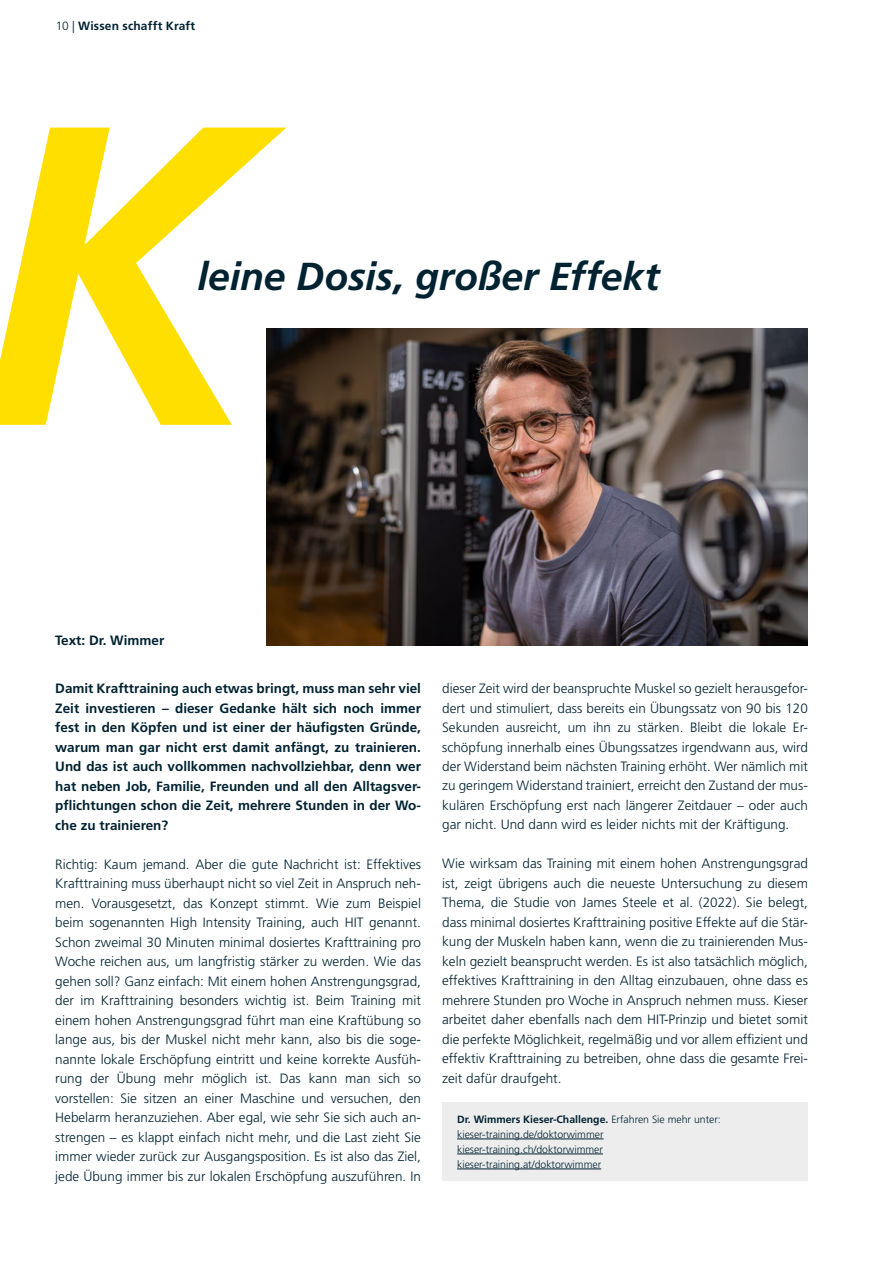
<style>
.page{position:relative;width:893px;height:1263px;background:#fff}
.page>*{position:absolute;margin:0;border:0;box-sizing:border-box;transform-origin:0 0}
.t1{font:italic 700 425.85px "Frutiger LT Std";color:#ffdf00}
.t2{font:italic 700 39px "Frutiger LT Std";letter-spacing:-.005em;color:#002231}
.t3{font:300 13.5px/19.5px "Frutiger LT Std";color:#002231;text-align:justify}
.t4{font:700 13.5px/19.5px "Frutiger LT Std";color:#002231;text-align:justify}
.t5{font:700 12px "Frutiger LT Std";letter-spacing:.015em;color:#002231}
.t6{font:300 10.5px/15px "Frutiger LT Std";color:#002231}
.s1{font-weight:300}
.s2{font-weight:700}
</style>
<div class="page">
<div style="left:442px;top:1103px;width:366px;height:78px;background:#ededed"></div>
<img style="left:267px;top:328px;width:541px;height:317px">
<hr style="left:457px;top:1139px;width:147px;height:1px;background:#002231">
<hr style="left:457px;top:1154px;width:146px;height:1px;background:#002231">
<hr style="left:457px;top:1169px;width:144px;height:1px;background:#002231">
<p class="t5" style="left:56px;top:18px;width:141px"><span class="s1">10 |</span> Wissen schafft Kraft</p>
<h1 class="t1" style="left:-27px;top:27px;width:286px">K</h1>
<h2 class="t2" style="left:198px;top:253px;width:464px">leine Dosis, großer Effekt</h2>
<p class="t4" style="left:55px;top:631px;width:111px">Text: Dr. Wimmer</p>
<p class="t4" style="left:55px;top:679px;width:367px">Damit Krafttraining auch etwas bringt, muss man sehr viel Zeit investieren – dieser Gedanke hält sich noch immer fest in den Köpfen und ist einer der häufigsten Gründe, warum man gar nicht erst damit anfängt, zu trainieren.<br>Und das ist auch vollkommen nachvollziehbar, denn wer hat neben Job, Familie, Freunden und all den Alltagsver&shy;pflichtungen schon die Zeit, mehrere Stunden in der Wo&shy;che zu trainieren?</p>
<p class="t3" style="left:55px;top:854px;width:367px">Richtig: Kaum jemand. Aber die gute Nachricht ist: Effektives Krafttraining muss überhaupt nicht so viel Zeit in Anspruch neh&shy;men. Vorausgesetzt, das Konzept stimmt. Wie zum Beispiel beim sogenannten High Intensity Training, auch HIT genannt.<br>Schon zweimal 30 Minuten minimal dosiertes Krafttraining pro Woche reichen aus, um langfristig stärker zu werden. Wie das gehen soll? Ganz einfach: Mit einem hohen Anstrengungsgrad, der im Krafttraining besonders wichtig ist. Beim Training mit einem hohen Anstrengungsgrad führt man eine Kraftübung so lange aus, bis der Muskel nicht mehr kann, also bis die soge&shy;nannte lokale Erschöpfung eintritt und keine korrekte Ausfüh&shy;rung der Übung mehr möglich ist. Das kann man sich so vorstellen: Sie sitzen an einer Maschine und versuchen, den Hebelarm heranzuziehen. Aber egal, wie sehr Sie sich auch an&shy;strengen – es klappt einfach nicht mehr, und die Last zieht Sie immer wieder zurück zur Ausgangsposition. Es ist also das Ziel, jede Übung immer bis zur lokalen Erschöpfung auszuführen. In</p>
<p class="t3" style="left:442px;top:679px;width:367px">dieser Zeit wird der beanspruchte Muskel so gezielt herausgefor&shy;dert und stimuliert, dass bereits ein Übungssatz von 90 bis 120<br>Sekunden ausreicht, um ihn zu stärken. Bleibt die lokale Er&shy;schöpfung innerhalb eines Übungssatzes irgendwann aus, wird der Widerstand beim nächsten Training erhöht. Wer nämlich mit zu geringem Widerstand trainiert, erreicht den Zustand der mus&shy;kulären Erschöpfung erst nach längerer Zeitdauer – oder auch gar nicht. Und dann wird es leider nichts mit der Kräftigung.</p>
<p class="t3" style="left:442px;top:854px;width:367px">Wie wirksam das Training mit einem hohen Anstrengungsgrad ist, zeigt übrigens auch die neueste Untersuchung zu diesem Thema, die Studie von James Steele et al. (2022). Sie belegt, dass minimal dosiertes Krafttraining positive Effekte auf die Stär&shy;kung der Muskeln haben kann, wenn die zu trainierenden Mus&shy;keln gezielt beansprucht werden. Es ist also tatsächlich möglich, effektives Krafttraining in den Alltag einzubauen, ohne dass es mehrere Stunden pro Woche in Anspruch nehmen muss. Kieser arbeitet daher ebenfalls nach dem HIT-Prinzip und bietet somit die perfekte Möglichkeit, regelmäßig und vor allem effizient und effektiv Krafttraining zu betreiben, ohne dass die gesamte Frei&shy;zeit dafür draufgeht.</p>
<p class="t6" style="left:457px;top:1112px;width:265px"><span class="s2">Dr. Wimmers Kieser-Challenge.</span> Erfahren Sie mehr unter: kieser-training.de/doktorwimmer kieser-training.ch/doktorwimmer kieser-training.at/doktorwimmer</p>
</div>
